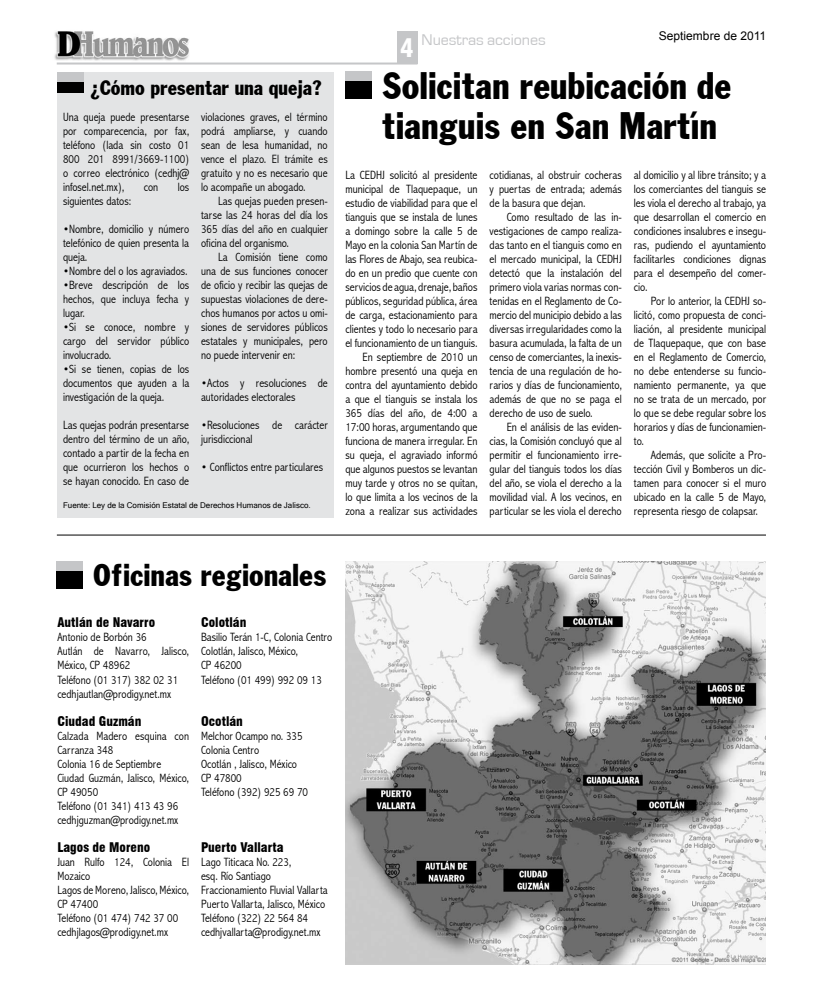
<style>
.page{position:relative;width:823px;height:1007px;background:#fff}
.page>*{position:absolute;margin:0;border:0;box-sizing:border-box;transform-origin:0 0}
.t1{font:40px/40px "Franklin Cond Gothic";color:#000}
.t2{font:33px "Franklin Cond Gothic";color:#000}
.t3{font:900 condensed 25px "Swiss 721 BT";color:#fff}
.t4{font:22px "Franklin Cond Gothic";color:#000}
.t5{font:16px "Eurostile WP";color:#c5c6c8}
.t6{font:900 condensed 13px "Swiss 721 BT";color:#000}
.t7{font:300 condensed 12px/14px "Abadi";color:#000;text-align:justify}
.t8{font:12px "Arial";color:#000}
.t9{font:8px "Microsoft Sans Serif";color:#000}
</style>
<div class="page">
<img style="left:54px;top:31px;width:140px;height:34px">
<hr style="left:57px;top:62px;width:360px;height:2px;background:#c5c6c8">
<div style="left:396px;top:32px;width:21px;height:32px;background:#c5c6c8"></div>
<img style="left:345px;top:561px;width:420px;height:403px">
<div style="left:345px;top:72px;width:26px;height:26px;background:#000"></div>
<div style="left:345px;top:72px;width:26px;height:9px;background:#c5c6c8"></div>
<div style="left:57px;top:561px;width:26px;height:27px;background:#000"></div>
<div style="left:57px;top:561px;width:26px;height:10px;background:#c5c6c8"></div>
<hr style="left:57px;top:534px;width:708px;height:1px;background:#000">
<div style="left:57px;top:72px;width:276px;height:445px;background:#e3e4e5"></div>
<div style="left:57px;top:72px;width:26px;height:20px;background:#000"></div>
<div style="left:57px;top:72px;width:26px;height:9px;background:#c5c6c8"></div>
<h3 class="t4" style="left:90px;top:75px;width:233px">¿Cómo presentar una queja?</h3>
<p class="t7" style="left:63px;top:110px;width:128px">Una queja puede presentarse por comparecencia, por fax, teléfono (lada sin costo 01<br>800 201 8991/3669-1100) o correo electrónico (cedhj@ infosel.net.mx),</p>
<p class="t7" style="left:144px;top:180px;width:16px">con</p>
<p class="t7" style="left:177px;top:180px;width:13px">los</p>
<p class="t7" style="left:63px;top:194px;width:70px">siguientes datos:</p>
<p class="t7" style="left:63px;top:222px;width:127px">•Nombre, domicilio y número telefónico de quien presenta la queja.</p>
<p class="t7" style="left:63px;top:264px;width:126px">•Nombre del o los agraviados.</p>
<p class="t7" style="left:63px;top:278px;width:128px">•Breve descripción de los hechos, que incluya fecha y lugar.</p>
<p class="t7" style="left:63px;top:320px;width:128px">•Si se conoce, nombre y cargo del servidor público involucrado.</p>
<p class="t7" style="left:63px;top:362px;width:128px">•Si se tienen, copias de los documentos que ayuden a la investigación de la queja.</p>
<p class="t7" style="left:63px;top:418px;width:127px">Las quejas podrán presentarse dentro del término de un año, contado a partir de la fecha en que ocurrieron los hechos o se hayan conocido. En caso de</p>
<p class="t7" style="left:201px;top:110px;width:128px">violaciones graves, el término podrá ampliarse, y cuando sean de lesa humanidad, no vence el plazo. El trámite es gratuito y no es necesario que lo acompañe un abogado.</p>
<p class="t7" style="left:201px;top:194px;width:128px;text-indent:17px">Las quejas pueden presen&shy;tarse las 24 horas del día los 365 días del año en cualquier oficina del organismo.</p>
<p class="t7" style="left:201px;top:250px;width:128px;text-indent:17px">La Comisión tiene como una de sus funciones conocer de oficio y recibir las quejas de supuestas violaciones de dere&shy;chos humanos por actos u omi&shy;siones de servidores públicos estatales y municipales, pero no puede intervenir en:</p>
<p class="t7" style="left:201px;top:376px;width:128px">•Actos y resoluciones de autoridades electorales</p>
<p class="t7" style="left:201px;top:418px;width:128px">•Resoluciones de carácter jurisdiccional</p>
<p class="t7" style="left:201px;top:460px;width:123px">• Conflictos entre particulares</p>
<p class="t9" style="left:63px;top:500px;width:249px">Fuente: Ley de la Comisión Estatal de Derechos Humanos de Jalisco.</p>
<p class="t8" style="left:658px;top:28px;width:109px">Septiembre de 2011</p>
<h3 class="t3" style="left:400px;top:33px;width:15px">4</h3>
<h3 class="t5" style="left:421px;top:31px;width:126px">Nuestras acciones</h3>
<h1 class="t1" style="left:381px;top:65px;width:351px">Solicitan reubicación de tianguis en San Martín</h1>
<p class="t7" style="left:345px;top:168px;width:134px;text-align:right">La CEDHJ solicitó al presidente municipal de Tlaquepaque, un estudio de viabilidad para que el tianguis que se instala de lunes a domingo sobre la calle 5 de<br>Mayo en la colonia San Martín de las Flores de Abajo, sea reubica&shy;do en un predio que cuente con servicios de agua, drenaje, baños públicos, seguridad pública, área de carga, estacionamiento para clientes y todo lo necesario para el funcionamiento de un tianguis.<br>En septiembre de 2010 un hombre presentó una queja en contra del ayuntamiento debido a que el tianguis se instala los<br>365 días del año, de 4:00 a<br>17:00 horas, argumentando que funciona de manera irregular. En su queja, el agraviado informó que algunos puestos se levantan muy tarde y otros no se quitan, lo que limita a los vecinos de la zona a realizar sus actividades</p>
<p class="t7" style="left:489px;top:168px;width:134px">cotidianas, al obstruir cocheras y puertas de entrada; además de la basura que dejan.</p>
<p class="t7" style="left:633px;top:168px;width:134px">al domicilio y al libre tránsito; y a los comerciantes del tianguis se les viola el derecho al trabajo, ya que desarrollan el comercio en condiciones insalubres e insegu&shy;ras, pudiendo el ayuntamiento facilitarles condiciones dignas para el desempeño del comer&shy;cio.</p>
<p class="t7" style="left:633px;top:294px;width:134px;text-indent:17px">Por lo anterior, la CEDHJ so&shy;licitó, como propuesta de conci&shy;liación, al presidente municipal de Tlaquepaque, que con base en el Reglamento de Comercio, no debe entenderse su funcio&shy;namiento permanente, ya que no se trata de un mercado, por lo que se debe regular sobre los horarios y días de funcionamien&shy;to.</p>
<p class="t7" style="left:633px;top:448px;width:134px;text-indent:17px">Además, que solicite a Pro&shy;tección Civil y Bomberos un dic&shy;tamen para conocer si el muro ubicado en la calle 5 de Mayo, representa riesgo de colapsar.</p>
<p class="t7" style="left:489px;top:210px;width:134px;text-indent:17px">Como resultado de las in&shy;vestigaciones de campo realiza&shy;das tanto en el tianguis como en el mercado municipal, la CEDHJ detectó que la instalación del primero viola varias normas con&shy;tenidas en el Reglamento de Co&shy;mercio del municipio debido a las diversas irregularidades como la basura acumulada, la falta de un censo de comerciantes, la inexis&shy;tencia de una regulación de ho&shy;rarios y días de funcionamiento, además de que no se paga el derecho de uso de suelo.</p>
<p class="t7" style="left:489px;top:420px;width:134px;text-indent:17px">En el análisis de las eviden&shy;cias, la Comisión concluyó que al permitir el funcionamiento irre&shy;gular del tianguis todos los días del año, se viola el derecho a la movilidad vial. A los vecinos, en particular se les viola el derecho</p>
<h2 class="t2" style="left:93px;top:556px;width:234px">Oficinas regionales</h2>
<p class="t6" style="left:57px;top:614px;width:99px">Autlán de Navarro</p>
<p class="t7" style="left:57px;top:630px;width:133px;text-align:left">Antonio de Borbón 36<br>Autlán de Navarro, Jalisco,<br>México, CP 48962<br>Teléfono (01 317) 382 02 31 cedhjautlan@prodigy.net.mx</p>
<p class="t6" style="left:57px;top:712px;width:85px">Ciudad Guzmán</p>
<p class="t7" style="left:57px;top:728px;width:133px;text-align:left">Calzada Madero esquina con<br>Carranza 348<br>Colonia 16 de Septiembre<br>Ciudad Guzmán, Jalisco, México,<br>CP 49050<br>Teléfono (01 341) 413 43 96 cedhjguzman@prodigy.net.mx</p>
<p class="t6" style="left:57px;top:838px;width:94px">Lagos de Moreno</p>
<p class="t7" style="left:57px;top:854px;width:133px;text-align:left">Juan Rulfo 124, Colonia El<br>Mozaico<br>Lagos de Moreno, Jalisco, México,<br>CP 47400<br>Teléfono (01 474) 742 37 00 cedhjlagos@prodigy.net.mx</p>
<p class="t6" style="left:201px;top:614px;width:47px">Colotlán</p>
<p class="t7" style="left:201px;top:630px;width:133px;text-align:left">Basilio Terán 1-C, Colonia Centro<br>Colotlán, Jalisco, México,<br>CP 46200<br>Teléfono (01 499) 992 09 13</p>
<p class="t6" style="left:201px;top:712px;width:43px">Ocotlán</p>
<p class="t7" style="left:201px;top:728px;width:108px;text-align:left">Melchor Ocampo no. 335<br>Colonia Centro<br>Ocotlán , Jalisco, México<br>CP 47800<br>Teléfono (392) 925 69 70</p>
<p class="t6" style="left:201px;top:838px;width:84px">Puerto Vallarta</p>
<p class="t7" style="left:201px;top:854px;width:128px;text-align:left">Lago Titicaca No. 223,<br>esq. Río Santiago<br>Fraccionamiento Fluvial Vallarta<br>Puerto Vallarta, Jalisco, México<br>Teléfono (322) 22 564 84 cedhjvallarta@prodigy.net.mx</p>
</div>
